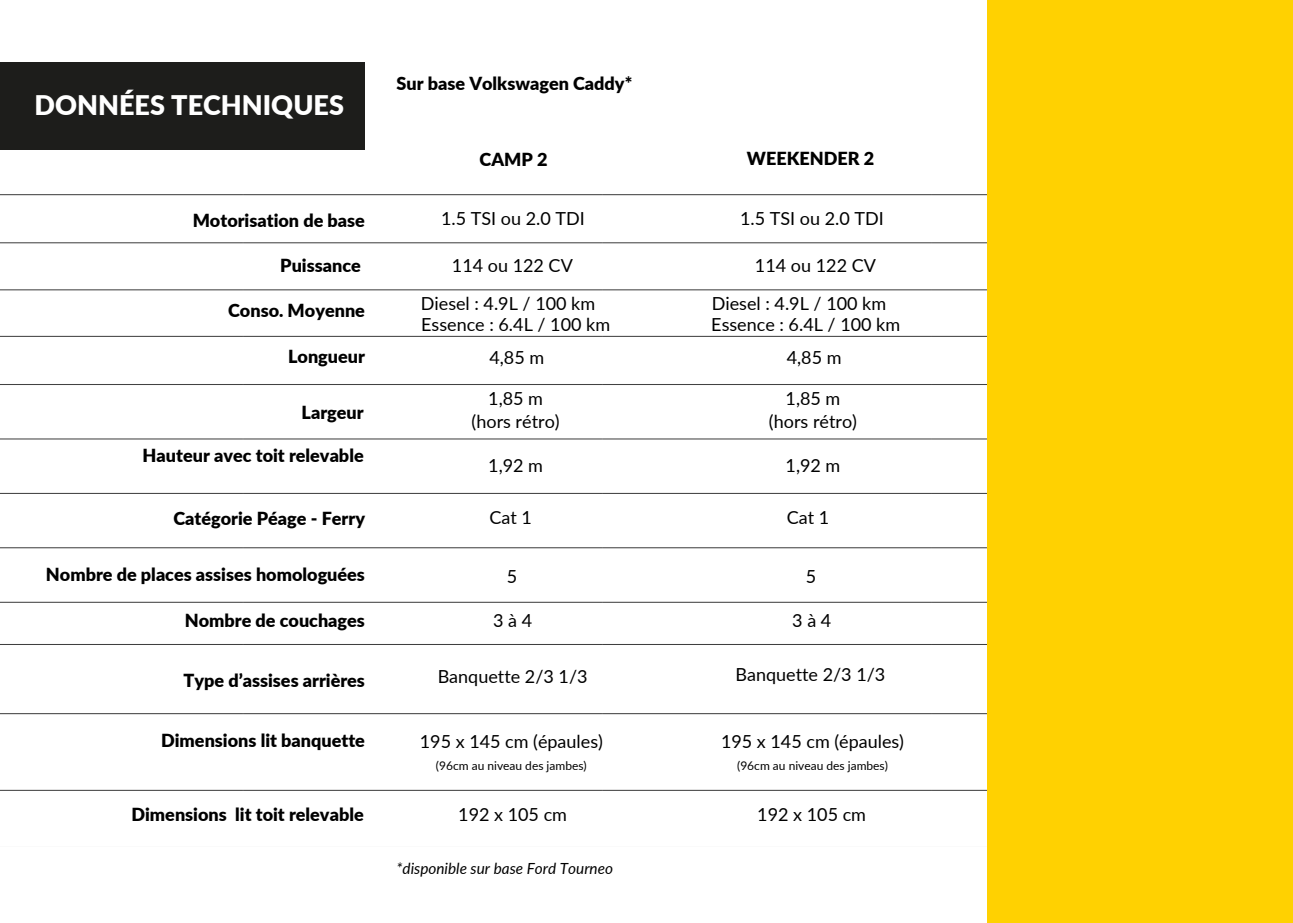
<style>
.page{position:relative;width:1293px;height:923px;background:#fff}
.page>*{position:absolute;margin:0;border:0;box-sizing:border-box;transform-origin:0 0}
.t1{font:900 27px "Lato";color:#fff}
.t2{font:18px/22.5px "Lato";color:#000;text-align:center}
.t3{font:900 18px "Lato";color:#000}
.t4{font:italic 15.3px "Lato";color:#000}
.t5{font:12px "Lato";color:#000}
</style>
<div class="page">
<img style="left:0;top:149px;width:987px;height:642px">
<div style="left:987px;top:0;width:306px;height:922px;background:#ffd101"></div>
<div style="left:0;top:62px;width:365px;height:87px;background:#1d1d1b"></div>
<h5 class="t1" style="left:35px;top:88px;width:311px">DONNÉES TECHNIQUES</h5>
<p class="t3" style="left:193px;top:210px;width:174px">Motorisation de base</p>
<p class="t3" style="left:280px;top:255px;width:82px">Puissance</p>
<p class="t3" style="left:228px;top:300px;width:138px">Conso. Moyenne</p>
<p class="t3" style="left:288px;top:345px;width:78px">Longueur</p>
<h3 class="t3" style="left:302px;top:401px;width:64px">Largeur</h3>
<h3 class="t3" style="left:143px;top:444px;width:223px">Hauteur avec toit relevable</h3>
<p class="t3" style="left:173px;top:506px;width:193px">Catégorie Péage - Ferry</p>
<h3 class="t3" style="left:46px;top:563px;width:321px">Nombre de places assises homologuées</h3>
<h4 class="t3" style="left:185px;top:609px;width:182px">Nombre de couchages</h4>
<p class="t3" style="left:183px;top:668px;width:183px">Type d’assises arrières</p>
<p class="t3" style="left:161px;top:729px;width:205px">Dimensions lit banquette</p>
<h4 class="t3" style="left:131px;top:803px;width:234px">Dimensions lit toit relevable</h4>
<h4 class="t3" style="left:396px;top:72px;width:237px">Sur base Volkswagen Caddy*</h4>
<p class="t3" style="left:479px;top:149px;width:69px">CAMP 2</p>
<h2 class="t2" style="left:441px;top:206px;width:145px">1.5 TSI ou 2.0 TDI</h2>
<h2 class="t2" style="left:452px;top:254px;width:122px">114 ou 122 CV</h2>
<h3 class="t2" style="left:421px;top:292px;width:176px">Diesel : 4.9L / 100 km</h3>
<h3 class="t2" style="left:421px;top:312px;width:190px">Essence : 6.4L / 100 km</h3>
<h4 class="t2" style="left:489px;top:345px;width:56px">4,85 m</h4>
<h4 class="t2" style="left:471px;top:387px;width:90px">1,85 m (hors rétro)</h4>
<h3 class="t2" style="left:488px;top:454px;width:56px">1,92 m</h3>
<h4 class="t2" style="left:489px;top:506px;width:44px">Cat 1</h4>
<h4 class="t2" style="left:507px;top:564px;width:12px">5</h4>
<h4 class="t2" style="left:493px;top:608px;width:41px">3à4</h4>
<h4 class="t2" style="left:438px;top:664px;width:151px">Banquette 2/3 1/3</h4>
<h3 class="t2" style="left:420px;top:730px;width:185px">195 x 145 cm (épaules)</h3>
<h4 class="t5" style="left:436px;top:758px;width:152px">(96cm au niveau des jambes)</h4>
<h3 class="t2" style="left:458px;top:803px;width:110px">192 x 105 cm</h3>
<h4 class="t4" style="left:396px;top:859px;width:218px">*disponible sur base Ford Tourneo</h4>
<h4 class="t3" style="left:747px;top:148px;width:129px">WEEKENDER 2</h4>
<h4 class="t2" style="left:740px;top:206px;width:145px">1.5 TSI ou 2.0 TDI</h4>
<h4 class="t2" style="left:755px;top:254px;width:122px">114 ou 122 CV</h4>
<h4 class="t2" style="left:712px;top:292px;width:176px">Diesel : 4.9L / 100 km</h4>
<h3 class="t2" style="left:711px;top:312px;width:190px">Essence : 6.4L / 100 km</h3>
<h4 class="t2" style="left:787px;top:345px;width:56px">4,85 m</h4>
<h3 class="t2" style="left:769px;top:387px;width:90px">1,85 m (hors rétro)</h3>
<p class="t2" style="left:785px;top:454px;width:56px">1,92 m</p>
<p class="t2" style="left:787px;top:506px;width:44px">Cat 1</p>
<h4 class="t2" style="left:806px;top:564px;width:12px">5</h4>
<h4 class="t2" style="left:792px;top:608px;width:41px">3à4</h4>
<h4 class="t2" style="left:735px;top:663px;width:151px">Banquette 2/3 1/3</h4>
<h4 class="t2" style="left:721px;top:730px;width:185px">195 x 145 cm (épaules)</h4>
<h4 class="t5" style="left:737px;top:758px;width:152px">(96cm au niveau des jambes)</h4>
<h4 class="t2" style="left:757px;top:803px;width:110px">192 x 105 cm</h4>
</div>
